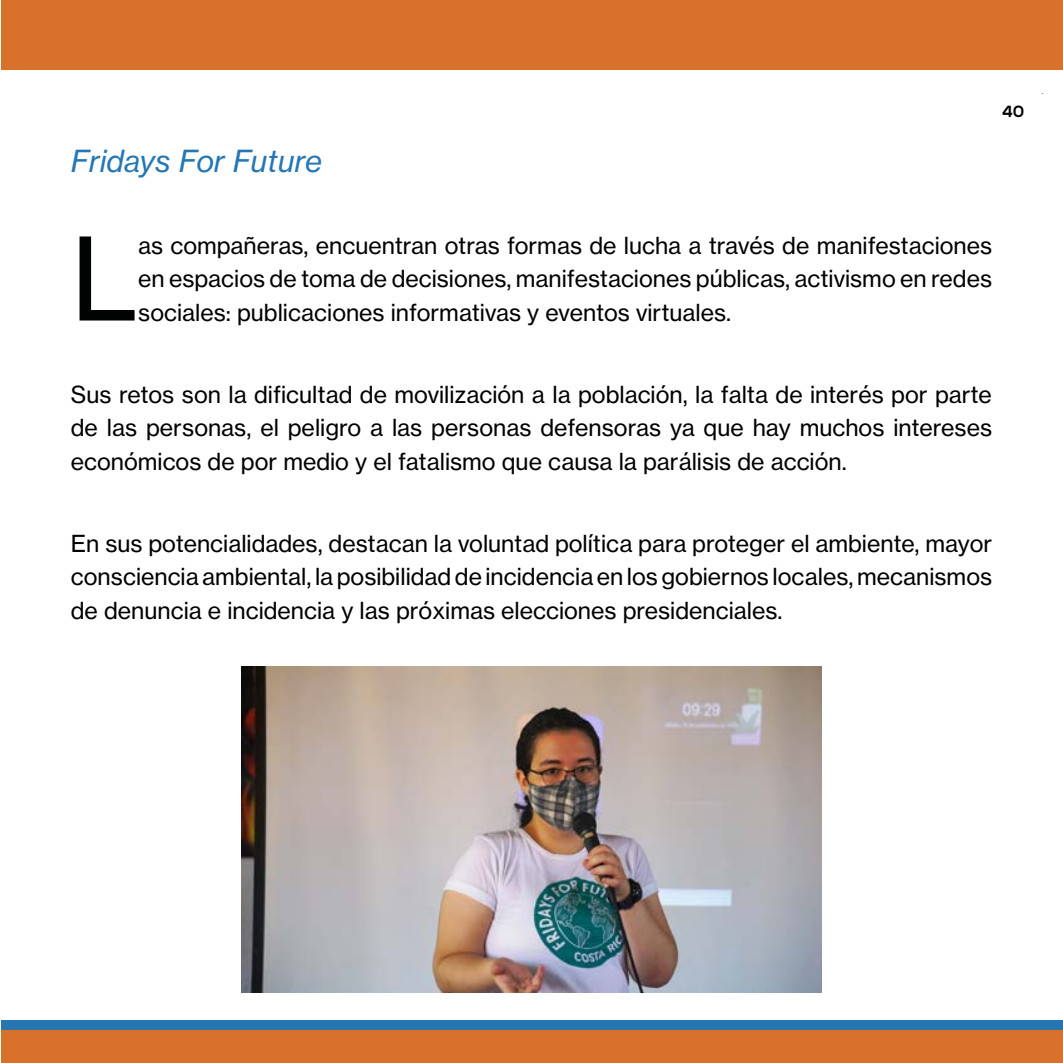
<style>
.page{position:relative;width:1063px;height:1063px;background:#fff}
.page>*{position:absolute;margin:0;border:0;box-sizing:border-box;transform-origin:0 0}
.t1{font:113px "N Haas Grotesk TX Pro 55 Rg";color:#010202}
.t2{font:30px "N Haas Grotesk TX Pro 56 It";color:#2477b4}
.t3{font:23.12px/33.4px "N Haas Grotesk TX Pro 55 Rg";color:#000;text-align:justify}
.t4{font:23.12px/33.4px "N Haas Grotesk TX Pro 55 Rg";color:#010202;text-align:justify}
.t5{font:700 16.12px "Nexa";color:#000}
.t6{font:700 3.62px "Nexa";color:#000}
</style>
<div class="page">
<div style="left:1px;top:1020px;width:1061px;height:32px;background:#2776b2"></div>
<div style="left:1px;top:1px;width:1061px;height:69px;background:#d87129"></div>
<div style="left:1px;top:1031px;width:1061px;height:32px;background:#d87129"></div>
<img style="left:242px;top:666px;width:579px;height:326px">
<p class="t2" style="left:71px;top:143px;width:253px">Fridays For Future</p>
<p class="t5" style="left:1002px;top:103px;width:24px">40</p>
<p class="t6" style="left:1042px;top:92px;width:3px">-</p>
<h1 class="t1" style="left:71px;top:210px;width:69px">L</h1>
<p class="t4" style="left:138px;top:229px;width:856px">as compañeras, encuentran otras formas de lucha a través de manifestaciones en espacios de toma de decisiones, manifestaciones públicas, activismo en redes sociales: publicaciones informativas y eventos virtuales.</p>
<p class="t3" style="left:71px;top:378px;width:923px">Sus retos son la dificultad de movilización a la población, la falta de interés por parte de las personas, el peligro a las personas defensoras ya que hay muchos intereses económicos de por medio y el fatalismo que causa la parálisis de acción.</p>
<p class="t3" style="left:71px;top:527px;width:923px">En sus potencialidades, destacan la voluntad política para proteger el ambiente, mayor consciencia ambiental, la posibilidad de incidencia en los gobiernos locales, mecanismos de denuncia e incidencia y las próximas elecciones presidenciales.</p>
</div>
